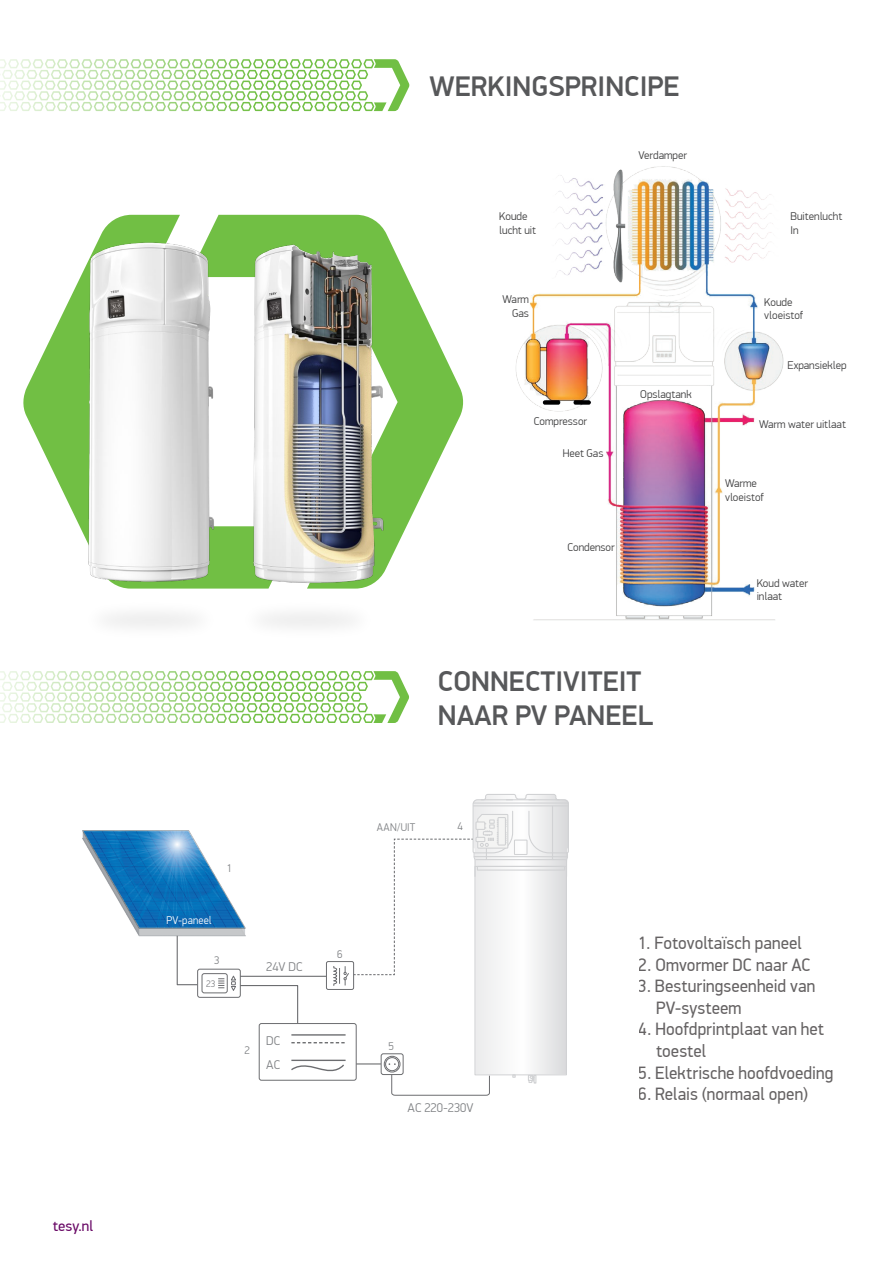
<style>
.page{position:relative;width:893px;height:1263px;background:#fff}
.page>*{position:absolute;margin:0;border:0;box-sizing:border-box;transform-origin:0 0}
.t1{font:500 28.5px/34.2px "PF Din Display Pro";color:#57585a}
.t2{font:18px/21.6px "PF Din Display Pro";letter-spacing:.005em;color:#231f20;scale:.95 1}
.t3{font:15px "PF Din Display Pro";color:#680765}
.t4{font:300 12.75px/24.3px "PF Din Display Pro";color:#808285}
.t5{font:300 11.25px/13.5px "PF Din Display Pro";color:#3e3e3f}
.t6{font:300 11.25px "PF Din Display Pro";letter-spacing:.015em;color:#fff;scale:.95 1}
.t7{font:300 11.25px "PF Din Display Pro";letter-spacing:.02em;color:#808285;scale:.95 1}
.t8{font:300 11.1px "PF Din Display Pro";color:#808285}
.t9{font:300 9.6px "PF Din Display Pro";color:#808285}
</style>
<div class="page">
<img style="left:82px;top:830px;width:149px;height:107px">
<div style="left:197px;top:969px;width:44px;height:28px;border:1px solid #6c6d70;border-radius:2px"></div>
<div style="left:202px;top:973px;width:25px;height:20px;border:1px solid #6c6d70;border-radius:2px"></div>
<svg style="left:218px;top:978px;width:6px;height:10px"></svg>
<svg style="left:176px;top:935px;width:22px;height:51px"></svg>
<svg style="left:231px;top:794px;width:338px;height:302px"></svg>
<svg style="left:299px;top:215px;width:165px;height:205px"></svg>
<svg style="left:103px;top:215px;width:196px;height:16px;fill:#71bf44"></svg>
<img style="left:173px;top:227px;width:285px;height:362px">
<img style="left:515px;top:166px;width:269px;height:455px">
<img style="left:23px;top:231px;width:270px;height:358px">
<div style="left:499px;top:195px;width:46px;height:56px;background:#fff"></div>
<div style="left:487px;top:284px;width:42px;height:43px;background:#fff"></div>
<div style="left:560px;top:435px;width:43px;height:35px;background:#fff"></div>
<div style="left:538px;top:526px;width:77px;height:41px;background:#fff"></div>
<div style="left:528px;top:414px;width:65px;height:14px;background:#fff"></div>
<div style="left:621px;top:387px;width:90px;height:13px;background:#fff"></div>
<div style="left:760px;top:291px;width:46px;height:35px;background:#fff"></div>
<div style="left:725px;top:467px;width:46px;height:46px;background:#fff"></div>
<div style="left:757px;top:565px;width:84px;height:48px;background:#fff"></div>
<div style="left:759px;top:404px;width:88px;height:39px;background:#fff"></div>
<svg style="left:0;top:59px;width:409px;height:52px"></svg>
<svg style="left:0;top:671px;width:409px;height:52px"></svg>
<div style="left:350px;top:816px;width:92px;height:21px;background:#fff"></div>
<p class="t3" style="left:53px;top:1217px;width:42px">tesy.nl</p>
<p class="t1" style="left:429px;top:69px;width:252px">WERKINGSPRINCIPE</p>
<p class="t5" style="left:638px;top:149px;width:50px">Verdamper</p>
<p class="t5" style="left:499px;top:210px;width:38px">Koude lucht uit</p>
<p class="t5" style="left:790px;top:210px;width:53px">Buitenlucht<br>In</p>
<p class="t5" style="left:502px;top:293px;width:28px;text-align:right">Warm<br>Gas</p>
<p class="t5" style="left:534px;top:415px;width:55px">Compressor</p>
<p class="t5" style="left:563px;top:446px;width:42px">Heet Gas</p>
<p class="t5" style="left:640px;top:387px;width:53px">Opslagtank</p>
<p class="t5" style="left:567px;top:540px;width:49px">Condensor</p>
<p class="t1" style="left:438px;top:664px;width:217px">CONNECTIVITEIT<br>NAAR PV PANEEL</p>
<p class="t5" style="left:764px;top:295px;width:40px">Koude vloeistof</p>
<p class="t5" style="left:787px;top:358px;width:61px">Expansieklep</p>
<p class="t5" style="left:759px;top:417px;width:88px">Warm water uitlaat</p>
<p class="t5" style="left:725px;top:477px;width:40px">Warme vloeistof</p>
<p class="t5" style="left:757px;top:576px;width:53px">Koud water inlaat</p>
<p class="t8" style="left:227px;top:862px;width:7px">1</p>
<p class="t6" style="left:166px;top:913px;width:49px">PV-paneel</p>
<p class="t8" style="left:214px;top:954px;width:7px">3</p>
<p class="t9" style="left:206px;top:978px;width:11px">23</p>
<p class="t4" style="left:266px;top:955px;width:38px">24V DC</p>
<p class="t8" style="left:244px;top:1044px;width:7px">2</p>
<p class="t4" style="left:266px;top:1028px;width:16px">DC<br>AC</p>
<p class="t7" style="left:377px;top:820px;width:42px">AAN/UIT</p>
<p class="t8" style="left:458px;top:820px;width:7px">4</p>
<p class="t8" style="left:337px;top:948px;width:7px">6</p>
<p class="t8" style="left:388px;top:1039px;width:7px">5</p>
<p class="t4" style="left:408px;top:1096px;width:67px">AC 220-230V</p>
<h2 class="t2" style="left:639px;top:932px;width:173px">1. Fotovoltaïsch paneel</h2>
<h2 class="t2" style="left:639px;top:954px;width:182px">2. Omvormer DC naar AC</h2>
<h2 class="t2" style="left:656px;top:975px;width:169px;text-indent:-17px">3. Besturingseenheid van<br>PV-systeem</h2>
<h2 class="t2" style="left:656px;top:1019px;width:178px;text-indent:-17px">4. Hoofdprintplaat van het toestel</h2>
<h2 class="t2" style="left:639px;top:1062px;width:206px">5. Elektrische hoofdvoeding</h2>
<h2 class="t2" style="left:639px;top:1083px;width:179px">6. Relais (normaal open)</h2>
</div>
